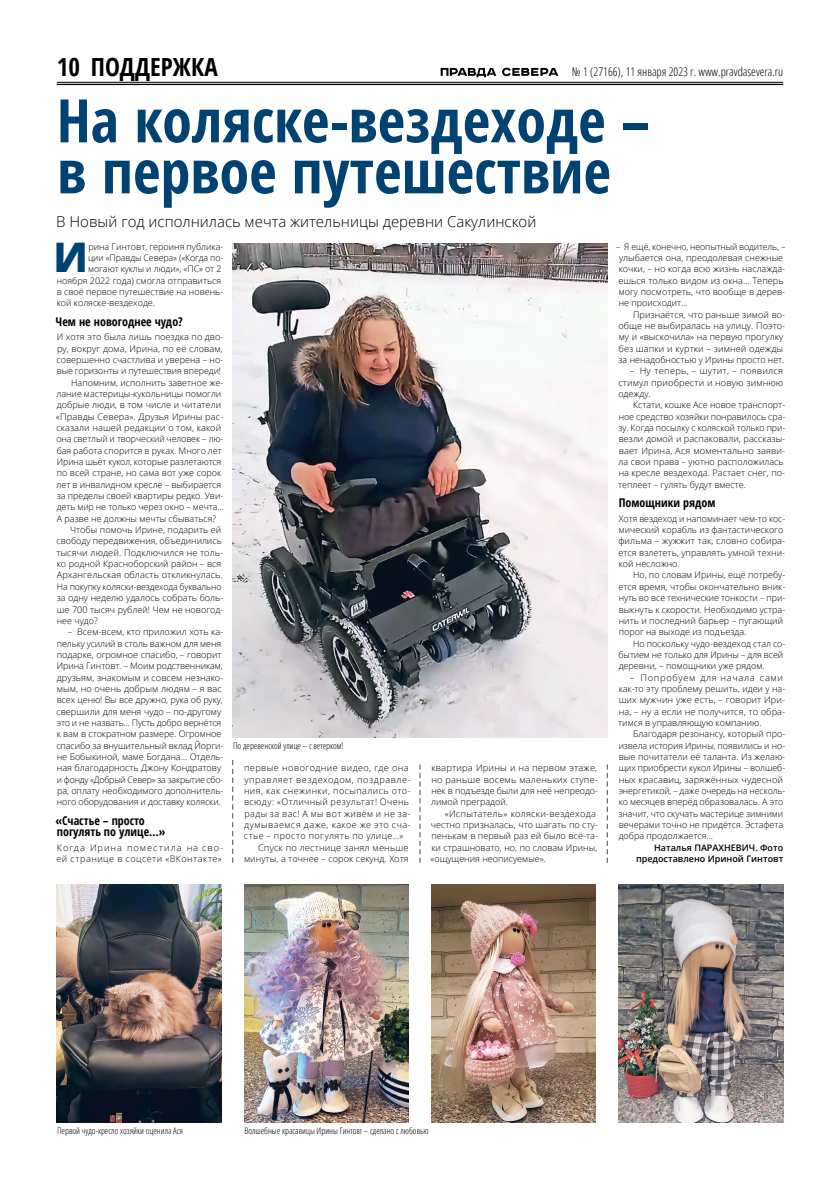
<style>
.page{position:relative;width:823px;height:1191px;background:#fff}
.page>*{position:absolute;margin:0;border:0;box-sizing:border-box;transform-origin:0 0}
.t1{font:700 condensed 60px/51px "Open Sans";color:#004272}
.t2{font:800 40.8px "Open Sans";color:#004272}
.t3{font:700 condensed 25px "Open Sans";color:#000}
.t4{font:300 15px "Open Sans";color:#000}
.t5{font:700 condensed 12px/11.3px "Open Sans";color:#000}
.t6{font:300 condensed 12px "Open Sans";color:#000}
.t7{font:300 9px/11.3px "Open Sans";color:#000}
.t8{font:300 condensed 9px "Open Sans";color:#000}
.t9{font:300 9px "Open Sans";letter-spacing:.045em;color:#000}
.t10{font:300 9px "Open Sans";letter-spacing:.05em;color:#000}
.t11{font:300 9px/11.3px "Open Sans";letter-spacing:.06em;color:#000}
.t12{font:600 9px/11.3px "Open Sans";color:#000;text-align:right}
.t13{font:300 9px "Open Sans";letter-spacing:.055em;color:#000}
.t14{font:300 9px "Open Sans";letter-spacing:.04em;color:#000}
</style>
<div class="page">
<hr style="left:57px;top:82px;width:725px;height:1px;background:#000">
<hr style="left:57px;top:84px;width:725px;height:1px;background:#000">
<svg style="left:440px;top:68px;width:118px;height:9px"></svg>
<svg style="left:232px;top:760px;width:1px;height:102px"></svg>
<svg style="left:419px;top:764px;width:1px;height:98px"></svg>
<svg style="left:606px;top:764px;width:1px;height:98px"></svg>
<img style="left:232px;top:244px;width:375px;height:493px">
<img style="left:57px;top:884px;width:164px;height:239px">
<img style="left:244px;top:884px;width:164px;height:239px">
<img style="left:431px;top:884px;width:164px;height:239px">
<img style="left:618px;top:884px;width:164px;height:239px">
<h3 class="t3" style="left:57px;top:49px;width:162px">10 ПОДДЕРЖКА</h3>
<h3 class="t6" style="left:571px;top:63px;width:213px">№ 1 (27166), 11 января 2023 г. www.pravdasevera.ru</h3>
<h1 class="t1" style="left:57px;top:94px;width:594px">На коляске-вездеходе – в первое путешествие</h1>
<h3 class="t4" style="left:56px;top:211px;width:481px">В Новый год исполнилась мечта жительницы деревни Сакулинской</h3>
<h2 class="t2" style="left:54px;top:226px;width:36px">И</h2>
<p class="t7" style="left:88px;top:240px;width:136px">рина Гинтовт, героиня публика-</p>
<p class="t7" style="left:615px;top:240px;width:171px">– Я ещё, конечно, неопытный водитель, – улыбается она, преодолевая снежные кочки, – но когда всю жизнь наслажда&shy;ешься только видом из окна… Теперь могу посмотреть, что вообще в дерев&shy;не происходит…</p>
<p class="t7" style="left:618px;top:308px;width:168px;text-indent:15px">Признаётся, что раньше зимой во&shy;обще не выбиралась на улицу. Поэто&shy;му и «выскочила» на первую прогулку без шапки и куртки – зимней одежды за ненадобностью у Ирины просто нет.</p>
<p class="t7" style="left:618px;top:365px;width:166px;text-align:justify;text-indent:12px">– Ну теперь, – шутит, – появился стимул приобрести и новую зимнюю одежду.</p>
<p class="t7" style="left:618px;top:399px;width:168px;text-indent:15px">Кстати, кошке Асе новое транспорт&shy;ное средство хозяйки понравилось сра&shy;зу. Когда посылку с коляской только при&shy;везли домой и распаковали, рассказы&shy;вает Ирина, Ася моментально заяви&shy;ла свои права – уютно расположилась на кресле вездехода. Растает снег, по&shy;теплеет – гулять будут вместе.</p>
<h3 class="t5" style="left:618px;top:497px;width:98px">Помощники рядом</h3>
<p class="t7" style="left:618px;top:512px;width:168px">Хотя вездеход и напоминает чем‑то кос&shy;мический корабль из фантастического фильма – жужжит так, словно собира&shy;ется взлететь, управлять умной техни&shy;кой несложно.</p>
<p class="t7" style="left:618px;top:569px;width:168px;text-indent:15px">Но, по словам Ирины, ещё потребу&shy;ется время, чтобы окончательно вник&shy;нуть во все технические тонкости – при&shy;выкнуть к скорости. Необходимо устра&shy;нить и последний барьер – пугающий порог на выходе из подъезда.</p>
<p class="t7" style="left:618px;top:637px;width:168px;text-indent:14px">Но поскольку чудо-вездеход стал со&shy;бытием не только для Ирины – для всей деревни, – помощники уже рядом.</p>
<p class="t7" style="left:618px;top:671px;width:168px;text-indent:12px">– Попробуем для начала сами как‑то эту проблему решить, идеи у на&shy;ших мужчин уже есть, – говорит Ири&shy;на, – ну а если не получится, то обра&shy;тимся в управляющую компанию.</p>
<p class="t7" style="left:618px;top:728px;width:168px;text-indent:14px">Благодаря резонансу, который про&shy;извела история Ирины, появились и но&shy;вые почитатели её таланта. Из желаю&shy;щих приобрести кукол Ирины – волшеб&shy;ных красавиц, заряжённых чудесной энергетикой, – даже очередь на несколь&shy;ко месяцев вперёд образовалась. А это значит, что скучать мастерице зимними вечерами точно не придётся. Эстафета добра продолжается…</p>
<p class="t12" style="left:635px;top:841px;width:149px">Наталья ПАРАХНЕВИЧ. Фото предоставлено Ириной Гинтовт</p>
<p class="t7" style="left:88px;top:252px;width:137px">ции «Правды Севера» («Когда по-</p>
<p class="t7" style="left:88px;top:263px;width:135px">могают куклы и люди», «ПС» от 2</p>
<p class="t7" style="left:57px;top:274px;width:166px">ноября 2022 года) смогла отправиться</p>
<p class="t7" style="left:57px;top:286px;width:168px">в своё первое путешествие на новень-</p>
<p class="t7" style="left:57px;top:297px;width:100px">кой коляске-вездеходе.</p>
<h3 class="t5" style="left:56px;top:316px;width:129px">Чем не новогоднее чудо?</h3>
<p class="t7" style="left:57px;top:331px;width:168px">И хотя это была лишь поездка по дво-</p>
<p class="t7" style="left:57px;top:342px;width:167px">ру, вокруг дома, Ирина, по её словам,</p>
<p class="t7" style="left:56px;top:354px;width:168px">совершенно счастлива и уверена – но-</p>
<p class="t7" style="left:57px;top:365px;width:166px">вые горизонты и путешествия впереди!</p>
<p class="t7" style="left:71px;top:376px;width:154px">Напомним, исполнить заветное же-</p>
<p class="t7" style="left:57px;top:388px;width:166px">лание мастерицы-кукольницы помогли</p>
<p class="t7" style="left:57px;top:399px;width:166px">добрые люди, в том числе и читатели</p>
<p class="t7" style="left:56px;top:410px;width:169px">«Правды Севера». Друзья Ирины рас-</p>
<p class="t7" style="left:56px;top:422px;width:166px">сказали нашей редакции о том, какой</p>
<p class="t7" style="left:56px;top:433px;width:168px">она светлый и творческий человек – лю-</p>
<p class="t7" style="left:57px;top:444px;width:166px">бая работа спорится в руках. Много лет</p>
<p class="t7" style="left:57px;top:456px;width:166px">Ирина шьёт кукол, которые разлетаются</p>
<p class="t7" style="left:57px;top:467px;width:166px">по всей стране, но сама вот уже сорок</p>
<p class="t7" style="left:57px;top:478px;width:166px">лет в инвалидном кресле – выбирается</p>
<p class="t7" style="left:57px;top:490px;width:168px">за пределы своей квартиры редко. Уви-</p>
<p class="t7" style="left:57px;top:501px;width:168px">деть мир не только через окно – мечта…</p>
<p class="t7" style="left:57px;top:512px;width:161px">А разве не должны мечты сбываться?</p>
<p class="t7" style="left:70px;top:524px;width:153px">Чтобы помочь Ирине, подарить ей</p>
<p class="t7" style="left:56px;top:535px;width:167px">свободу передвижения, объединились</p>
<p class="t7" style="left:56px;top:546px;width:168px">тысячи людей. Подключился не толь-</p>
<p class="t7" style="left:57px;top:558px;width:166px">ко родной Красноборский район – вся</p>
<p class="t7" style="left:57px;top:569px;width:167px">Архангельская область откликнулась.</p>
<p class="t7" style="left:57px;top:580px;width:166px">На покупку коляски-вездехода буквально</p>
<p class="t7" style="left:57px;top:592px;width:168px">за одну неделю удалось собрать боль-</p>
<p class="t7" style="left:57px;top:603px;width:168px">ше 700 тысяч рублей! Чем не новогод-</p>
<p class="t7" style="left:57px;top:614px;width:43px">нее чудо?</p>
<p class="t7" style="left:56px;top:626px;width:168px;text-indent:12px">– Всем-всем, кто приложил хоть ка&shy;пельку усилий в столь важном для меня подарке, огромное спасибо, – говорит Ирина Гинтовт. – Моим родственникам, друзьям, знакомым и совсем незнако&shy;мым, но очень добрым людям – я вас всех ценю! Вы все дружно, рука об руку, свершили для меня чудо – по-другому это и не назвать… Пусть добро вернётся к вам в стократном размере. Огромное спасибо за внушительный вклад Йорги&shy;не Бобыкиной, маме Богдана… Отдель&shy;ная благодарность Джону Кондратову и фонду «Добрый Север» за закрытие сбо&shy;ра, оплату необходимого дополнитель&shy;ного оборудования и доставку коляски.</p>
<h3 class="t5" style="left:56px;top:814px;width:111px">«Счастье – просто погулять по улице…»</h3>
<p class="t11" style="left:56px;top:841px;width:168px">Когда Ирина поместила на сво&shy;ей странице в соцсети «ВКонтакте»</p>
<p class="t8" style="left:233px;top:739px;width:112px">По деревенской улице – с ветерком!</p>
<p class="t7" style="left:431px;top:762px;width:168px;text-align:justify">квартира Ирины и на первом этаже, но раньше восемь маленьких ступе&shy;нек в подъезде были для неё непреодо&shy;лимой преградой.</p>
<p class="t7" style="left:430px;top:807px;width:169px;text-indent:14px">«Испытатель» коляски-вездехода честно призналась, что шагать по сту&shy;пенькам в первый раз ей было всё‑та&shy;ки страшновато, но, по словам Ирины, «ощущения неописуемые».</p>
<p class="t10" style="left:244px;top:762px;width:166px">первые новогодние видео, где она</p>
<p class="t13" style="left:244px;top:773px;width:168px">управляет вездеходом, поздравле-</p>
<p class="t9" style="left:244px;top:784px;width:168px">ния, как снежинки, посыпались ото-</p>
<p class="t14" style="left:244px;top:796px;width:166px">всюду: «Отличный результат! Очень</p>
<p class="t10" style="left:244px;top:807px;width:168px">рады за вас! А мы вот живём и не за-</p>
<p class="t9" style="left:244px;top:818px;width:168px">думываемся даже, какое же это сча-</p>
<p class="t9" style="left:243px;top:830px;width:161px">стье – просто погулять по улице…»</p>
<p class="t7" style="left:258px;top:841px;width:152px">Спуск по лестнице занял меньше</p>
<p class="t7" style="left:244px;top:853px;width:166px">минуты, а точнее – сорок секунд. Хотя</p>
<p class="t8" style="left:57px;top:1124px;width:127px">Первой чудо-кресло хозяйки оценила Ася</p>
<p class="t8" style="left:244px;top:1124px;width:186px">Волшебные красавицы Ирины Гинтовт – сделано с любовью</p>
</div>
